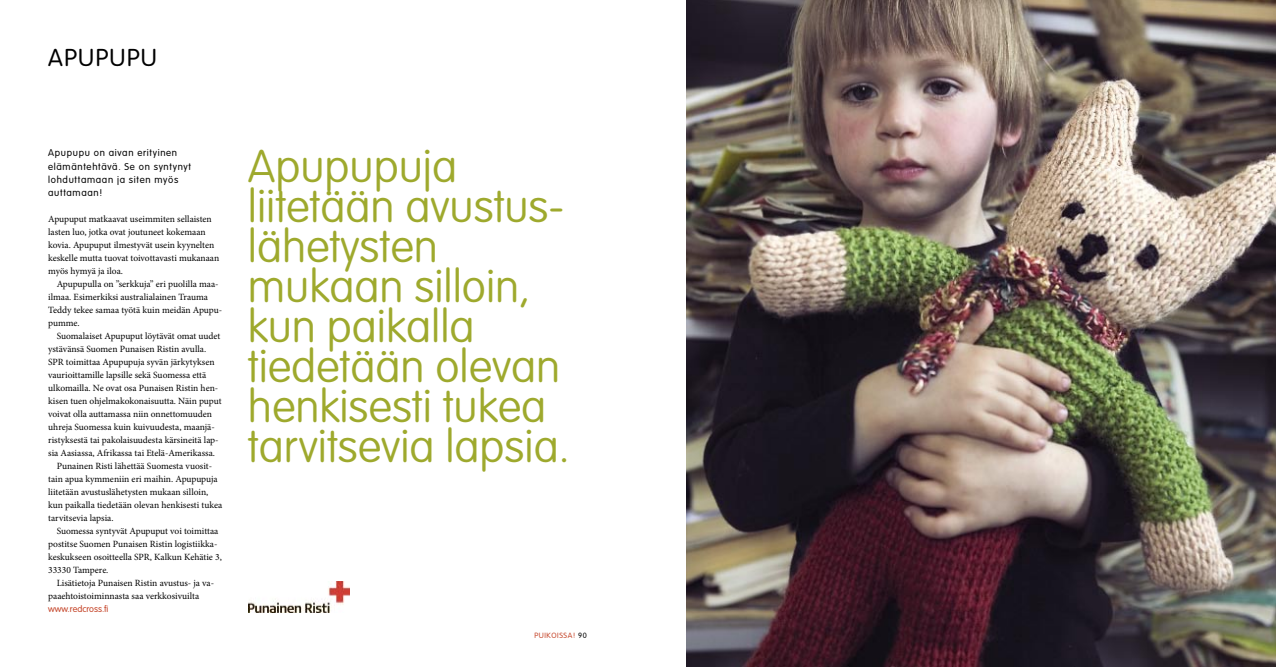
<style>
.page{position:relative;width:1276px;height:667px;background:#fff}
.page>*{position:absolute;margin:0;border:0;box-sizing:border-box;transform-origin:0 0}
.semijätti{font:100 45px/40px "VAG Rounded";color:#9ea92d}
.otsi{font:300 24px "VAG Rounded";letter-spacing:.06em;color:#000}
.VÄLIOTSI{font:300 9.7px/13px "VAG Rounded";letter-spacing:.07em;color:#000}
.leipis_sis{font:9.5px/13px "Minion Pro";color:#000}
.leipis_ei_sis{font:9.5px/13px "Minion Pro";letter-spacing:-.005em;color:#000}
.leipis_sis-2{font:300 9px "VAG Rounded";color:#c44226}
.leipis_ei_sis-2{font:300 7.5px "VAG Rounded";letter-spacing:.08em;color:#c44226}
.s1{color:#000}
</style>
<div class="page">
<img style="left:686px;top:0;width:590px;height:666px">
<img style="left:248px;top:581px;width:102px;height:30px">
<p class="otsi" style="left:48px;top:44px;width:110px">APUPUPU</p>
<p class="VÄLIOTSI" style="left:48px;top:146px;width:144px">Apupupu on aivan erityinen elämäntehtävä. Se on syntynyt lohduttamaan ja siten myös auttamaan!</p>
<p class="leipis_ei_sis" style="left:48px;top:212px;width:172px">Apupuput matkaavat useimmiten sellaisten lasten luo, jotka ovat joutuneet kokemaan kovia. Apupuput ilmestyvät usein kyynelten keskelle mutta tuovat toivottavasti mukanaan myös hymyä ja iloa.</p>
<p class="leipis_sis" style="left:48px;top:277px;width:175px;text-indent:9px">Apupupulla on ”serkkuja” eri puolilla maa&shy;ilmaa. Esimerkiksi australialainen Trauma Teddy tekee samaa työtä kuin meidän Apupu&shy;pumme.</p>
<p class="leipis_sis" style="left:48px;top:329px;width:175px;text-indent:9px">Suomalaiset Apupuput löytävät omat uudet ystävänsä Suomen Punaisen Ristin avulla.<br>SPR toimittaa Apupupuja syvän järkytyksen vaurioittamille lapsille sekä Suomessa että ulkomailla. Ne ovat osa Punaisen Ristin hen&shy;kisen tuen ohjelmakokonaisuutta. Näin puput voivat olla auttamassa niin onnettomuuden uhreja Suomessa kuin kuivuudesta, maanjä&shy;ristyksestä tai pakolaisuudesta kärsineitä lap&shy;sia Aasiassa, Afrikassa tai Etelä-Amerikassa.</p>
<p class="leipis_sis" style="left:48px;top:459px;width:176px;text-indent:9px">Punainen Risti lähettää Suomesta vuosit&shy;tain apua kymmeniin eri maihin. Apupupuja liitetään avustuslähetysten mukaan silloin, kun paikalla tiedetään olevan henkisesti tukea tarvitsevia lapsia.</p>
<p class="leipis_sis" style="left:48px;top:524px;width:175px;text-indent:9px">Suomessa syntyvät Apupuput voi toimittaa postitse Suomen Punaisen Ristin logistiikka&shy;keskukseen osoitteella SPR, Kalkun Kehätie 3, 33330 Tampere.</p>
<p class="leipis_sis" style="left:48px;top:576px;width:167px;text-indent:9px">Lisätietoja Punaisen Ristin avustus- ja va&shy;paaehtoistoiminnasta saa verkkosivuilta</p>
<p class="leipis_sis-2" style="left:48px;top:603px;width:62px">www.redcross.fi</p>
<p class="semijätti" style="left:248px;top:146px;width:211px">Apupupuja</p>
<p class="semijätti" style="left:248px;top:186px;width:318px">liitetään avustus&shy;lähetysten</p>
<p class="semijätti" style="left:248px;top:266px;width:284px">mukaan silloin, kun paikalla</p>
<p class="semijätti" style="left:248px;top:346px;width:323px">tiedetään olevan henkisesti tukea tarvitsevia lapsia.</p>
<p class="leipis_ei_sis-2" style="left:534px;top:631px;width:54px">PUIKOISSA! <span class="s1">90</span></p>
</div>
